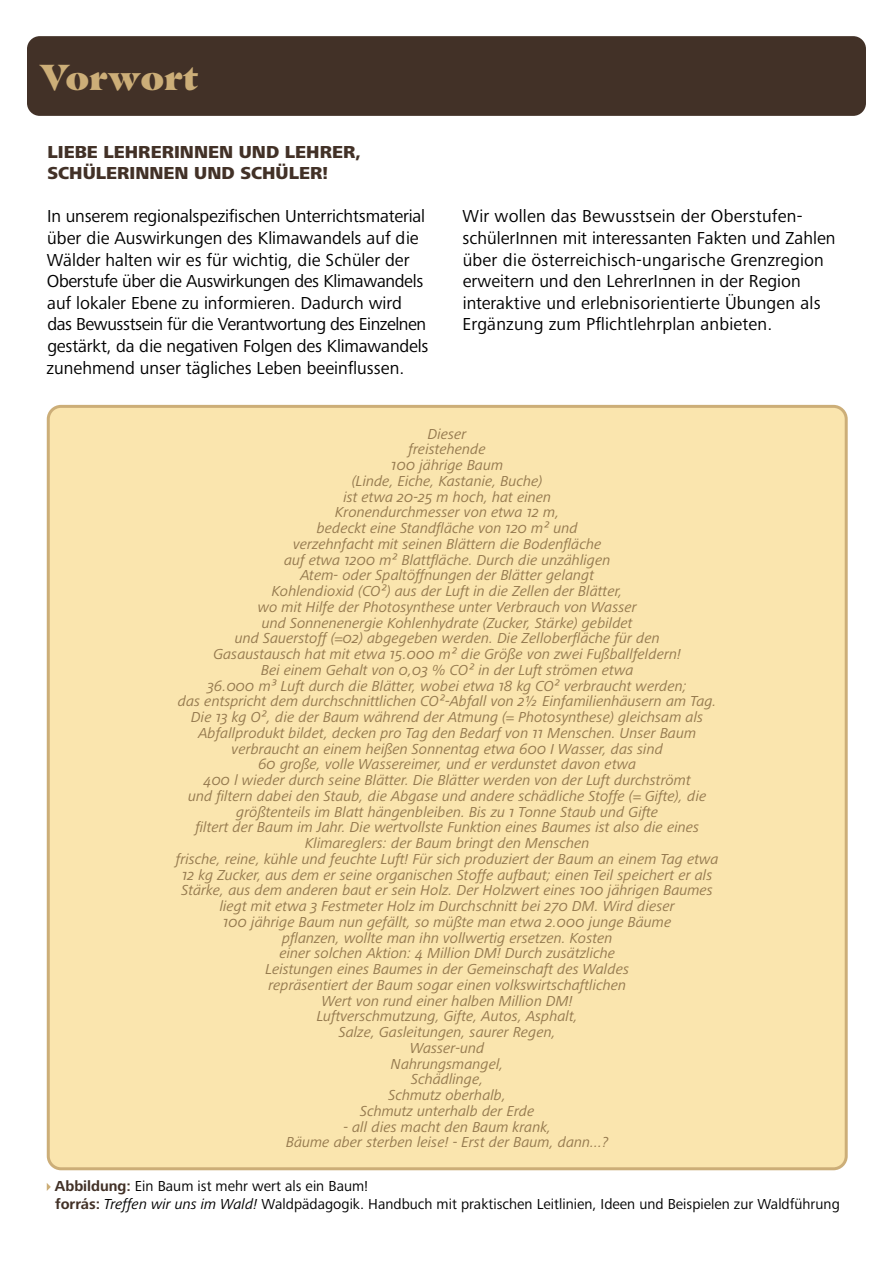
<style>
.page{position:relative;width:893px;height:1263px;background:#fff}
.page>*{position:absolute;margin:0;border:0;box-sizing:border-box;transform-origin:0 0}
.t1{font:900 36px "Masqualero W04";color:#ccae78}
.t2{font:18px/21.6px "Frutiger Next Pro";color:#000}
.t3{font:800 18px/21.6px "Frutiger Next Pro";color:#423127}
.t4{font:italic 15px/15.8px "Frutiger Next Pro";color:#94794e;text-align:center}
.t5{font:15px/18px "Frutiger Next Pro";color:#000}
.s1{font-weight:700;color:#423127}
.s2{font-style:italic}
</style>
<div class="page">
<div style="left:48px;top:406px;width:798px;height:763px;background:#fae5ae;border-radius:13px"></div>
<div style="left:27px;top:36px;width:839px;height:80px;background:#423127;border-radius:13px"></div>
<svg style="left:47px;top:1183px;width:4px;height:8px"></svg>
<div style="left:47px;top:405px;width:801px;height:765px;border:3px solid #ccae78;border-radius:13px"></div>
<h1 class="t1" style="left:41px;top:54px;width:159px">Vorwort</h1>
<p class="t3" style="left:47px;top:141px;width:315px">LIEBE LEHRERINNEN UND LEHRER,<br>SCHÜLERINNEN UND SCHÜLER!</p>
<p class="t2" style="left:47px;top:206px;width:383px">In unserem regionalspezifischen Unterrichtsmaterial über die Auswirkungen des Klimawandels auf die Wälder halten wir es für wichtig, die Schüler der Oberstufe über die Auswirkungen des Klimawandels auf lokaler Ebene zu informieren. Dadurch wird das Bewusstsein für die Verantwortung des Einzelnen gestärkt, da die negativen Folgen des Klimawandels zunehmend unser tägliches Leben beeinflussen.</p>
<p class="t2" style="left:462px;top:206px;width:375px">Wir wollen das Bewusstsein der Oberstufen&shy;schülerInnen mit interessanten Fakten und Zahlen über die österreichisch-ungarische Grenzregion erweitern und den LehrerInnen in der Region interaktive und erlebnisorientierte Übungen als Ergänzung zum Pflichtlehrplan anbieten.</p>
<p class="t4" style="left:176px;top:426px;width:544px">Dieser<br>freistehende<br>100 jährige Baum<br>(Linde, Eiche, Kastanie, Buche)<br>ist etwa 20-25 m hoch, hat einen<br>Kronendurchmesser von etwa 12 m,<br>bedeckt eine Standfläche von 120 m² und<br>verzehnfacht mit seinen Blättern die Bodenfläche<br>auf etwa 1200 m² Blattfläche. Durch die unzähligen<br>Atem- oder Spaltöffnungen der Blätter gelangt<br>Kohlendioxid (CO²) aus der Luft in die Zellen der Blätter,<br>wo mit Hilfe der Photosynthese unter Verbrauch von Wasser<br>und Sonnenenergie Kohlenhydrate (Zucker, Stärke) gebildet<br>und Sauerstoff (=02) abgegeben werden. Die Zelloberfläche für den<br>Gasaustausch hat mit etwa 15.000 m² die Größe von zwei Fußballfeldern!<br>Bei einem Gehalt von 0,03 % CO² in der Luft strömen etwa<br>36.000 m³ Luft durch die Blätter, wobei etwa 18 kg CO² verbraucht werden;<br>das entspricht dem durchschnittlichen CO²-Abfall von 2½ Einfamilienhäusern am Tag.<br>Die 13 kg O², die der Baum während der Atmung (= Photosynthese) gleichsam als Abfallprodukt bildet, decken pro Tag den Bedarf von 11 Menschen. Unser Baum verbraucht an einem heißen Sonnentag etwa 600 I Wasser, das sind<br>60 große, volle Wassereimer, und er verdunstet davon etwa<br>400 l wieder durch seine Blätter. Die Blätter werden von der Luft durchströmt<br>und filtern dabei den Staub, die Abgase und andere schädliche Stoffe (= Gifte), die größtenteils im Blatt hängenbleiben. Bis zu 1 Tonne Staub und Gifte<br>filtert der Baum im Jahr. Die wertvollste Funktion eines Baumes ist also die eines Klimareglers: der Baum bringt den Menschen<br>frische, reine, kühle und feuchte Luft! Für sich produziert der Baum an einem Tag etwa 12 kg Zucker, aus dem er seine organischen Stoffe aufbaut; einen Teil speichert er als Stärke, aus dem anderen baut er sein Holz. Der Holzwert eines 100 jährigen Baumes liegt mit etwa 3 Festmeter Holz im Durchschnitt bei 270 DM. Wird dieser<br>100 jährige Baum nun gefällt, so müßte man etwa 2.000 junge Bäume<br>pflanzen, wollte man ihn vollwertig ersetzen. Kosten<br>einer solchen Aktion: 4 Million DM! Durch zusätzliche<br>Leistungen eines Baumes in der Gemeinschaft des Waldes<br>repräsentiert der Baum sogar einen volkswirtschaftlichen<br>Wert von rund einer halben Million DM!<br>Luftverschmutzung, Gifte, Autos, Asphalt,<br>Salze, Gasleitungen, saurer Regen,<br>Wasser-und<br>Nahrungsmangel,<br>Schädlinge,<br>Schmutz oberhalb,<br>Schmutz unterhalb der Erde</p>
<p class="t4" style="left:286px;top:1119px;width:324px">- all dies macht den Baum krank,<br>Bäume aber sterben leise! - Erst der Baum, dann...?</p>
<p class="t5" style="left:55px;top:1177px;width:786px"><span class="s1">Abbildung:</span> Ein Baum ist mehr wert als ein Baum!<br><span class="s1">forrás:</span> <span class="s2">Treffen wir uns im Wald!</span> Waldpädagogik. Handbuch mit praktischen Leitlinien, Ideen und Beispielen zur Waldführung</p>
</div>
